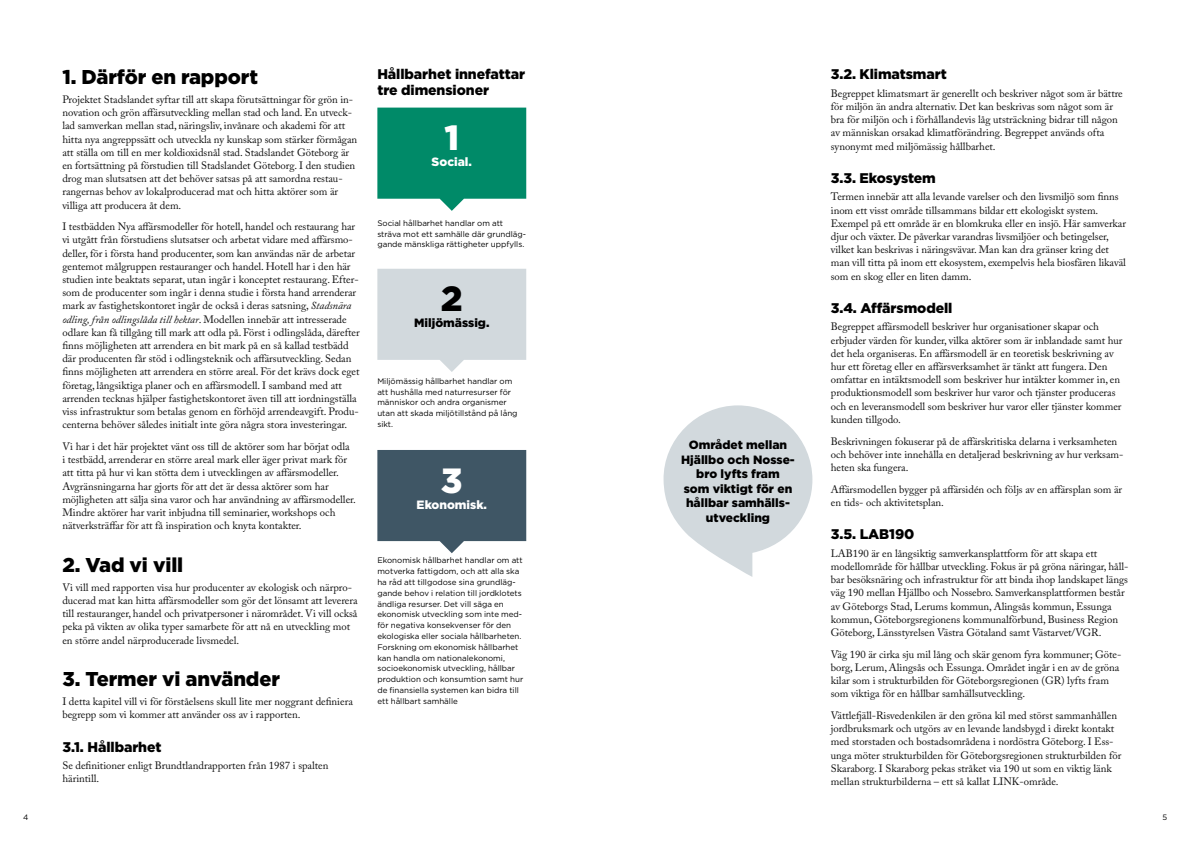
<style>
.page{position:relative;width:1191px;height:842px;background:#fff}
.page>*{position:absolute;margin:0;border:0;box-sizing:border-box;transform-origin:0 0}
.t1{font:900 35px "Gotham";color:#fff}
.t2{font:900 35px "Gotham";color:#000}
.Rubrik_3{font:900 20px "Gotham";letter-spacing:-.005em;color:#000}
.Rubrik_4{font:900 14px/15.8px "Gotham";letter-spacing:-.005em;color:#000}
.Citat{font:900 12px/14.5px "Gotham";color:#000;text-align:center}
.t3{font:900 12px "Gotham";color:#fff}
.Brödtext{font:10.7px/13.2px "Adobe Caslon Pro";letter-spacing:-.005em;color:#0f0f0f}
.Gotham_Book{font:8px/10.8px "Gotham";color:#000}
.t4{font:7.8px "Gotham";color:#000}
.s1{font-style:italic}
</style>
<div class="page">
<svg style="left:377px;top:108px;width:149px;height:103px;background:#1c9778"></svg>
<svg style="left:377px;top:269px;width:149px;height:103px;background:#d6dde0"></svg>
<svg style="left:377px;top:450px;width:149px;height:103px;background:#536875"></svg>
<svg style="left:663px;top:405px;width:149px;height:172px"></svg>
<h3 class="Rubrik_3" style="left:62px;top:63px;width:197px">1. Därför en rapport</h3>
<p class="Brödtext" style="left:62px;top:93px;width:296px">Projektet Stadslandet syftar till att skapa förutsättningar för grön in&shy;novation och grön affärsutveckling mellan stad och land. En utveck&shy;lad samverkan mellan stad, näringsliv, invånare och akademi för att hitta nya angreppssätt och utveckla ny kunskap som stärker förmågan att ställa om till en mer koldioxidsnål stad. Stadslandet Göteborg är en fortsättning på förstudien till Stadslandet Göteborg. I den studien drog man slutsatsen att det behöver satsas på att samordna restau&shy;rangernas behov av lokalproducerad mat och hitta aktörer som är villiga att producera åt dem.</p>
<p class="Brödtext" style="left:62px;top:220px;width:299px">I testbädden Nya affärsmodeller för hotell, handel och restaurang har vi utgått från förstudiens slutsatser och arbetat vidare med affärsmo&shy;deller, för i första hand producenter, som kan användas när de arbetar gentemot målgruppen restauranger och handel. Hotell har i den här studien inte beaktats separat, utan ingår i konceptet restaurang. Efter&shy;som de producenter som ingår i denna studie i första hand arrenderar mark av fastighetskontoret ingår de också i deras satsning, <span class="s1">Stadsnära odling, från odlingslåda till hektar</span>. Modellen innebär att intresserade odlare kan få tillgång till mark att odla på. Först i odlingslåda, därefter finns möjligheten att arrendera en bit mark på en så kallad testbädd där producenten får stöd i odlingsteknik och affärsutveckling. Sedan finns möjligheten att arrendera en större areal. För det krävs dock eget företag, långsiktiga planer och en affärsmodell. I samband med att arrenden tecknas hjälper fastighetskontoret även till att iordningställa viss infrastruktur som betalas genom en förhöjd arrendeavgift. Produ&shy;centerna behöver således initialt inte göra några stora investeringar.</p>
<p class="Brödtext" style="left:62px;top:440px;width:295px">Vi har i det här projektet vänt oss till de aktörer som har börjat odla<br>i testbädd, arrenderar en större areal mark eller äger privat mark för att titta på hur vi kan stötta dem i utvecklingen av affärsmodeller.<br>Avgränsningarna har gjorts för att det är dessa aktörer som har möjligheten att sälja sina varor och har användning av affärsmodeller.<br>Mindre aktörer har varit inbjudna till seminarier, workshops och nätverksträffar för att få inspiration och knyta kontakter.</p>
<h3 class="Rubrik_3" style="left:62px;top:551px;width:122px">2. Vad vi vill</h3>
<p class="Brödtext" style="left:62px;top:580px;width:297px">Vi vill med rapporten visa hur producenter av ekologisk och närpro&shy;ducerad mat kan hitta affärsmodeller som gör det lönsamt att leverera till restauranger, handel och privatpersoner i närområdet. Vi vill också peka på vikten av olika typer samarbete för att nå en utveckling mot en större andel närproducerade livsmedel.</p>
<h3 class="Rubrik_3" style="left:62px;top:665px;width:219px">3. Termer vi använder</h3>
<p class="Brödtext" style="left:62px;top:695px;width:292px">I detta kapitel vill vi för förståelsens skull lite mer noggrant definiera begrepp som vi kommer att använder oss av i rapporten.</p>
<h4 class="Rubrik_4" style="left:62px;top:739px;width:101px">3.1. Hållbarhet</h4>
<p class="Brödtext" style="left:62px;top:759px;width:268px">Se definitioner enligt Brundtlandrapporten från 1987 i spalten härintill.</p>
<h4 class="Rubrik_4" style="left:377px;top:66px;width:149px">Hållbarhet innefattar tre dimensioner</h4>
<p class="t1" style="left:444px;top:114px;width:16px">1</p>
<p class="t3" style="left:431px;top:154px;width:42px">Social.</p>
<p class="Gotham_Book" style="left:377px;top:217px;width:150px">Social hållbarhet handlar om att sträva mot ett samhälle där grundläg&shy;gande mänskliga rättigheter uppfylls.</p>
<p class="t2" style="left:441px;top:275px;width:23px">2</p>
<p class="Citat" style="left:414px;top:316px;width:77px">Miljömässig.</p>
<p class="Gotham_Book" style="left:377px;top:375px;width:142px">Miljömässig hållbarhet handlar om att hushålla med naturresurser för människor och andra organismer utan att skada miljötillstånd på lång sikt.</p>
<p class="t1" style="left:441px;top:456px;width:23px">3</p>
<p class="t3" style="left:416px;top:496px;width:72px">Ekonomisk.</p>
<p class="Gotham_Book" style="left:377px;top:555px;width:147px">Ekonomisk hållbarhet handlar om att motverka fattigdom, och att alla ska ha råd att tillgodose sina grundläg&shy;gande behov i relation till jordklotets ändliga resurser. Det vill säga en ekonomisk utveckling som inte med&shy;för negativa konsekvenser för den ekologiska eller sociala hållbarheten.<br>Forskning om ekonomisk hållbarhet kan handla om nationalekonomi, socioekonomisk utveckling, hållbar produktion och konsumtion samt hur de finansiella systemen kan bidra till ett hållbart samhälle</p>
<p class="Citat" style="left:681px;top:438px;width:115px">Området mellan<br>Hjällbo och Nosse&shy;bro lyfts fram<br>som viktigt för en hållbar samhälls&shy;utveckling</p>
<h4 class="Rubrik_4" style="left:831px;top:66px;width:117px">3.2. Klimatsmart</h4>
<p class="Brödtext" style="left:831px;top:86px;width:293px">Begreppet klimatsmart är generellt och beskriver något som är bättre för miljön än andra alternativ. Det kan beskrivas som något som är bra för miljön och i förhållandevis låg utsträckning bidrar till någon av människan orsakad klimatförändring. Begreppet används ofta synonymt med miljömässig hållbarhet.</p>
<h4 class="Rubrik_4" style="left:831px;top:170px;width:106px">3.3. Ekosystem</h4>
<p class="Brödtext" style="left:831px;top:190px;width:297px">Termen innebär att alla levande varelser och den livsmiljö som finns inom ett visst område tillsammans bildar ett ekologiskt system.<br>Exempel på ett område är en blomkruka eller en insjö. Här samverkar djur och växter. De påverkar varandras livsmiljöer och betingelser, vilket kan beskrivas i näringsvävar. Man kan dra gränser kring det man vill titta på inom ett ekosystem, exempelvis hela biosfären likaväl som en skog eller en liten damm.</p>
<h4 class="Rubrik_4" style="left:831px;top:300px;width:123px">3.4. Affärsmodell</h4>
<p class="Brödtext" style="left:831px;top:320px;width:293px">Begreppet affärsmodell beskriver hur organisationer skapar och erbjuder värden för kunder, vilka aktörer som är inblandade samt hur det hela organiseras. En affärsmodell är en teoretisk beskrivning av hur ett företag eller en affärsverksamhet är tänkt att fungera. Den omfattar en intäktsmodell som beskriver hur intäkter kommer in, en produktionsmodell som beskriver hur varor och tjänster produceras och en leveransmodell som beskriver hur varor eller tjänster kommer kunden tillgodo.</p>
<p class="Brödtext" style="left:831px;top:434px;width:294px">Beskrivningen fokuserar på de affärskritiska delarna i verksamheten och behöver inte innehålla en detaljerad beskrivning av hur verksam&shy;heten ska fungera.</p>
<p class="Brödtext" style="left:831px;top:482px;width:293px">Affärsmodellen bygger på affärsidén och följs av en affärsplan som är en tids- och aktivitetsplan.</p>
<h4 class="Rubrik_4" style="left:831px;top:526px;width:85px">3.5. LAB190</h4>
<p class="Brödtext" style="left:831px;top:546px;width:299px">LAB190 är en långsiktig samverkansplattform för att skapa ett modellområde för hållbar utveckling. Fokus är på gröna näringar, håll&shy;bar besöksnäring och infrastruktur för att binda ihop landskapet längs väg 190 mellan Hjällbo och Nossebro. Samverkansplattformen består av Göteborgs Stad, Lerums kommun, Alingsås kommun, Essunga kommun, Göteborgsregionens kommunalförbund, Business Region Göteborg, Länsstyrelsen Västra Götaland samt Västarvet/VGR.</p>
<p class="Brödtext" style="left:831px;top:647px;width:292px">Väg 190 är cirka sju mil lång och skär genom fyra kommuner; Göte&shy;borg, Lerum, Alingsås och Essunga. Området ingår i en av de gröna kilar som i strukturbilden för Göteborgsregionen (GR) lyfts fram som viktiga för en hållbar samhällsutveckling.</p>
<p class="Brödtext" style="left:831px;top:709px;width:292px">Vättlefjäll-Risvedenkilen är den gröna kil med störst sammanhållen jordbruksmark och utgörs av en levande landsbygd i direkt kontakt med storstaden och bostadsområdena i nordöstra Göteborg. I Ess&shy;unga möter strukturbilden för Göteborgsregionen strukturbilden för Skaraborg. I Skaraborg pekas stråket via 190 ut som en viktig länk mellan strukturbilderna – ett så kallat LINK-område.</p>
<p class="t4" style="left:23px;top:812px;width:7px">4</p>
<p class="t4" style="left:1162px;top:812px;width:6px">5</p>
</div>
